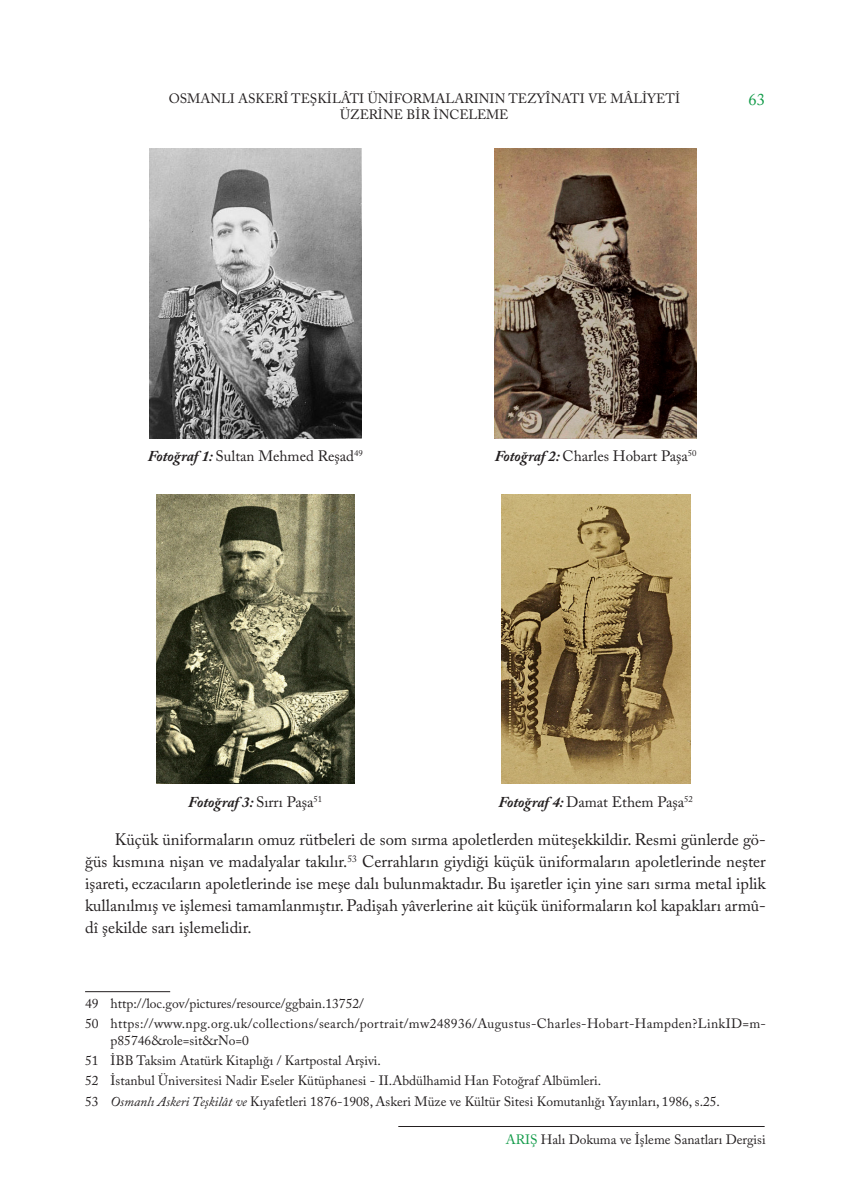
<style>
.page{position:relative;width:851px;height:1191px;background:#fff}
.page>*{position:absolute;margin:0;border:0;box-sizing:border-box;transform-origin:0 0}
.Metin{font:16.5px/21.8px "Adobe Caslon Pro";color:#231f20;text-align:justify}
.t1{font:16.5px "Adobe Caslon Pro";color:#129b49}
.Resimaltı{font:15px "Adobe Caslon Pro";color:#231f20}
.Resimaltı-2{font:italic 700 15px "Adobe Caslon Pro";color:#231f20}
.Dipnot{font:13.5px/16.2px "Adobe Caslon Pro";color:#231f20;text-align:center}
.Dipnot-2{font:13.5px/16.2px "Adobe Caslon Pro";letter-spacing:.025em;color:#231f20}
.s1{font-weight:700;font-style:italic}
.s2{font-weight:400;font-style:normal}
.s3{font-style:italic}
.s4{color:#129b49}
</style>
<div class="page">
<hr style="left:398px;top:1126px;width:366px;height:1px;background:#231f20">
<img style="left:149px;top:149px;width:212px;height:289px">
<img style="left:494px;top:149px;width:203px;height:289px">
<img style="left:156px;top:494px;width:198px;height:289px">
<img style="left:501px;top:494px;width:189px;height:289px">
<hr style="left:85px;top:991px;width:85px;height:1px;background:#231f20">
<p class="Dipnot" style="left:169px;top:90px;width:512px">OSMANLI ASKERÎ TEŞKİLÂTI ÜNİFORMALARININ TEZYÎNATI VE MÂLİYETİ<br>ÜZERİNE BİR İNCELEME</p>
<p class="t1" style="left:748px;top:90px;width:18px">63</p>
<p class="Resimaltı" style="left:148px;top:447px;width:216px"><span class="s1">Fotoğraf 1:</span> Sultan Mehmed Reşad<sup>49</sup></p>
<p class="Resimaltı" style="left:494px;top:447px;width:203px"><span class="s1">Fotoğraf 2:</span> Charles Hobart Paşa<sup>50</sup></p>
<p class="Resimaltı-2" style="left:188px;top:792px;width:135px">Fotoğraf 3: <span class="s2">Sırrı Paşa</span><sup>51</sup></p>
<p class="Resimaltı" style="left:498px;top:792px;width:196px"><span class="s1">Fotoğraf 4:</span> Damat Ethem Paşa<sup>52</sup></p>
<p class="Metin" style="left:85px;top:829px;width:682px;text-indent:30px">Küçük üniformaların omuz rütbeleri de som sırma apoletlerden müteşekkildir. Resmi günlerde gö&shy;ğüs kısmına nişan ve madalyalar takılır.<sup>53</sup> Cerrahların giydiği küçük üniformaların apoletlerinde neşter işareti, eczacıların apoletlerinde ise meşe dalı bulunmaktadır. Bu işaretler için yine sarı sırma metal iplik kullanılmış ve işlemesi tamamlanmıştır. Padişah yâverlerine ait küçük üniformaların kol kapakları armû&shy;dî şekilde sarı işlemelidir.</p>
<p class="Dipnot" style="left:85px;top:995px;width:280px">49 http://loc.gov/pictures/resource/ggbain.13752/</p>
<p class="Dipnot-2" style="left:111px;top:1015px;width:656px;text-indent:-26px">50 https://www.npg.org.uk/collections/search/portrait/mw248936/Augustus-Charles-Hobart-Hampden?LinkID=m&shy;p85746&amp;role=sit&amp;rNo=0</p>
<p class="Dipnot" style="left:85px;top:1052px;width:297px">51 İBB Taksim Atatürk Kitaplığı / Kartpostal Arşivi.</p>
<p class="Dipnot" style="left:85px;top:1072px;width:517px">52 İstanbul Üniversitesi Nadir Eseler Kütüphanesi - II.Abdülhamid Han Fotoğraf Albümleri.</p>
<p class="Dipnot" style="left:85px;top:1093px;width:636px">53 <span class="s3">Osmanlı Askeri Teşkilât ve</span> Kıyafetleri 1876-1908, Askeri Müze ve Kültür Sitesi Komutanlığı Yayınları, 1986, s.25.</p>
<p class="Dipnot" style="left:505px;top:1130px;width:261px"><span class="s4">ARIŞ</span> Halı Dokuma ve İşleme Sanatları Dergisi</p>
</div>
